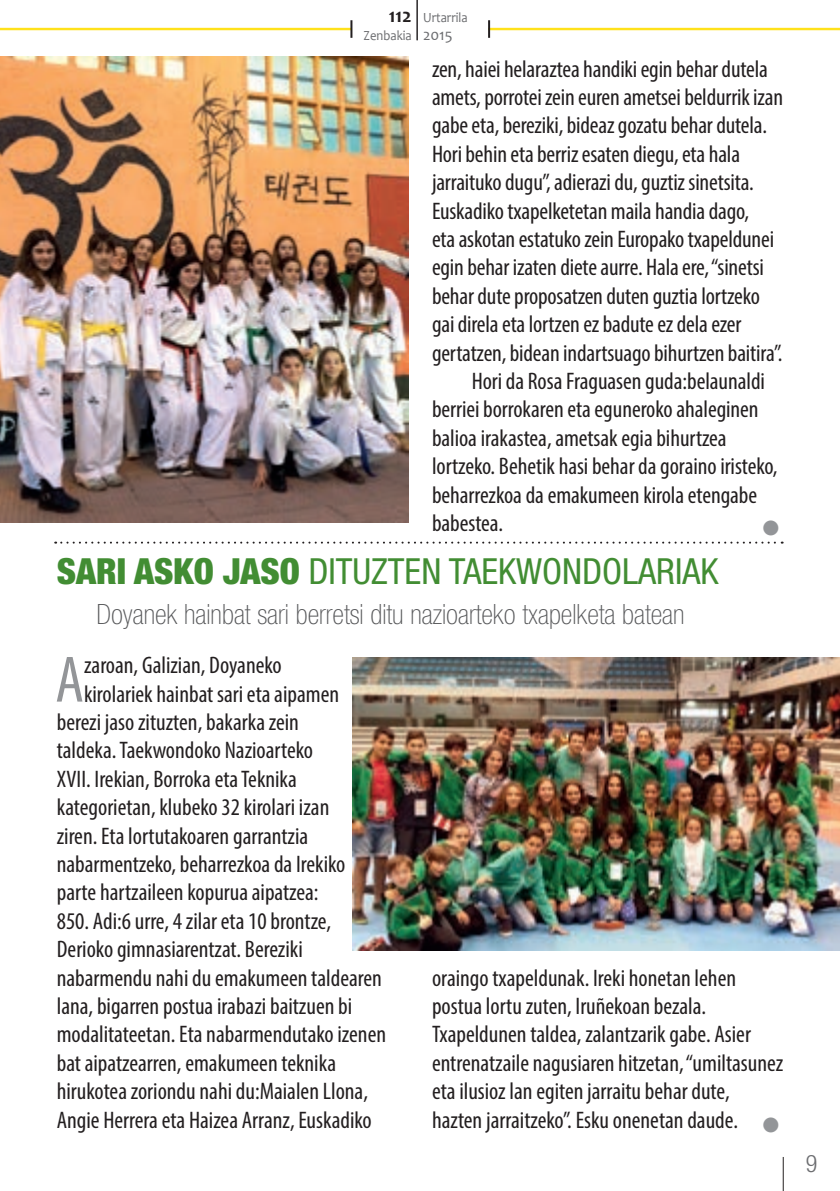
<style>
.page{position:relative;width:840px;height:1191px;background:#fff}
.page>*{position:absolute;margin:0;border:0;box-sizing:border-box;transform-origin:0 0}
.t1{font:condensed 66.2px "Myriad Pro";color:#939598}
.t2{font:300 condensed 40px "Helvetica";color:#939598}
.t3{font:900 condensed 36px "Helvetica Neue LT Std";color:#428d33}
.t4{font:condensed 36px "Helvetica Neue LT Std";color:#428d33}
.t5{font:100 condensed 28px "Helvetica Neue";color:#57585a}
.t6{font:condensed 24px/28.4px "Myriad Pro";color:#231f20}
.t7{font:300 condensed 24px "Helvetica Neue";color:#6c6d70}
.t8{font:700 20px "Candara";color:#231f20}
.t9{font:16px "Candara";color:#6c6d70}
.t10{font:14px "Candara";color:#6c6d70;scale:.9 1}
.s1{font-weight:400}
.s2{font-family:"Helvetica";font-weight:300;font-size:40px;color:#939598}
</style>
<div class="page">
<hr style="left:0;top:28px;width:839px;height:2px;background:#ffe11b">
<div style="left:352px;top:19px;width:136px;height:18px;background:#fff"></div>
<svg style="left:350px;top:20px;width:2px;height:18px"></svg>
<svg style="left:488px;top:20px;width:2px;height:18px"></svg>
<hr style="left:782px;top:1157px;width:1px;height:34px;background:#231f20">
<hr style="left:416px;top:0;width:1px;height:40px;background:#231f20">
<img style="left:0;top:57px;width:408px;height:465px">
<img style="left:352px;top:658px;width:487px;height:293px">
<svg style="left:55px;top:541px;width:727px;height:2px"></svg>
<p class="t8" style="left:388px;top:3px;width:24px">112</p>
<p class="t10" style="left:363px;top:26px;width:55px">Zenbakia</p>
<p class="t10" style="left:423px;top:9px;width:51px">Urtarrila</p>
<p class="t9" style="left:423px;top:25px;width:31px">2015</p>
<p class="t6" style="left:432px;top:54px;width:337px">zen, haiei helaraztea handiki egin behar dutela</p>
<p class="t6" style="left:432px;top:83px;width:352px">amets, porrotei zein euren ametsei beldurrik izan</p>
<p class="t6" style="left:432px;top:111px;width:336px">gabe eta, bereziki, bideaz gozatu behar dutela.</p>
<p class="t6" style="left:432px;top:139px;width:309px">Hori behin eta berriz esaten diegu, eta hala</p>
<p class="t6" style="left:432px;top:168px;width:323px">jarraituko dugu”, adierazi du, guztiz sinetsita.</p>
<p class="t6" style="left:432px;top:196px;width:318px">Euskadiko txapelketetan maila handia dago,</p>
<p class="t6" style="left:432px;top:224px;width:343px">eta askotan estatuko zein Europako txapeldunei</p>
<p class="t6" style="left:432px;top:253px;width:333px">egin behar izaten diete aurre. Hala ere, “sinetsi</p>
<p class="t6" style="left:432px;top:281px;width:329px">behar dute proposatzen duten guztia lortzeko</p>
<p class="t6" style="left:432px;top:310px;width:310px">gai direla eta lortzen ez badute ez dela ezer</p>
<p class="t6" style="left:432px;top:338px;width:352px">gertatzen, bidean indartsuago bihurtzen baitira”.</p>
<p class="t6" style="left:471px;top:366px;width:294px">Hori da Rosa Fraguasen guda:belaunaldi</p>
<p class="t6" style="left:432px;top:395px;width:328px">berriei borrokaren eta eguneroko ahaleginen</p>
<p class="t6" style="left:432px;top:423px;width:296px">balioa irakastea, ametsak egia bihurtzea</p>
<p class="t6" style="left:432px;top:452px;width:347px">lortzeko. Behetik hasi behar da goraino iristeko,</p>
<p class="t6" style="left:432px;top:480px;width:326px">beharrezkoa da emakumeen kirola etengabe</p>
<p class="t6" style="left:432px;top:508px;width:73px">babestea.</p>
<h2 class="t2" style="left:758px;top:505px;width:26px">•</h2>
<h3 class="t3" style="left:57px;top:549px;width:297px">SARI ASKO JASO <span class="s1">DITUZT</span></h3>
<h3 class="t4" style="left:404px;top:550px;width:315px">EN TAEKWONDOLARIAK</h3>
<p class="t5" style="left:96px;top:598px;width:589px">Doyanek hainbat sari berretsi ditu nazioarteko txapelketa batean</p>
<h1 class="t1" style="left:55px;top:639px;width:30px">A</h1>
<p class="t6" style="left:84px;top:651px;width:199px">zaroan, Galizian, Doyaneko</p>
<p class="t6" style="left:84px;top:679px;width:256px">kirolariek hainbat sari eta aipamen</p>
<p class="t6" style="left:57px;top:707px;width:243px">berezi jaso zituzten, bakarka zein</p>
<p class="t6" style="left:57px;top:736px;width:258px">taldeka. Taekwondoko Nazioarteko</p>
<p class="t6" style="left:57px;top:764px;width:241px">XVII. Irekian, Borroka eta Teknika</p>
<p class="t6" style="left:57px;top:792px;width:274px">kategorietan, klubeko 32 kirolari izan</p>
<p class="t6" style="left:57px;top:821px;width:253px">ziren. Eta lortutakoaren garrantzia</p>
<p class="t6" style="left:57px;top:849px;width:290px">nabarmentzeko, beharrezkoa da Irekiko</p>
<p class="t6" style="left:57px;top:878px;width:263px">parte hartzaileen kopurua aipatzea:</p>
<p class="t6" style="left:57px;top:906px;width:276px">850. Adi:6 urre, 4 zilar eta 10 brontze,</p>
<p class="t6" style="left:57px;top:934px;width:247px">Derioko gimnasiarentzat. Bereziki</p>
<p class="t6" style="left:57px;top:963px;width:326px">nabarmendu nahi du emakumeen taldearen</p>
<p class="t6" style="left:57px;top:991px;width:297px">lana, bigarren postua irabazi baitzuen bi</p>
<p class="t6" style="left:57px;top:1020px;width:331px">modalitateetan. Eta nabarmendutako izenen</p>
<p class="t6" style="left:57px;top:1048px;width:281px">bat aipatzearren, emakumeen teknika</p>
<p class="t6" style="left:57px;top:1076px;width:312px">hirukotea zoriondu nahi du:Maialen Llona,</p>
<p class="t6" style="left:57px;top:1105px;width:316px">Angie Herrera eta Haizea Arranz, Euskadiko</p>
<p class="t6" style="left:432px;top:963px;width:352px">oraingo txapeldunak. Ireki honetan lehen postua lortu zuten, Iruñekoan bezala.<br>Txapeldunen taldea, zalantzarik gabe. Asier entrenatzaile nagusiaren hitzetan, “umiltasunez eta ilusioz lan egiten jarraitu behar dute, hazten jarraitzeko”. Esku onenetan daude. <span class="s2">•</span></p>
<p class="t7" style="left:805px;top:1150px;width:13px">9</p>
</div>
